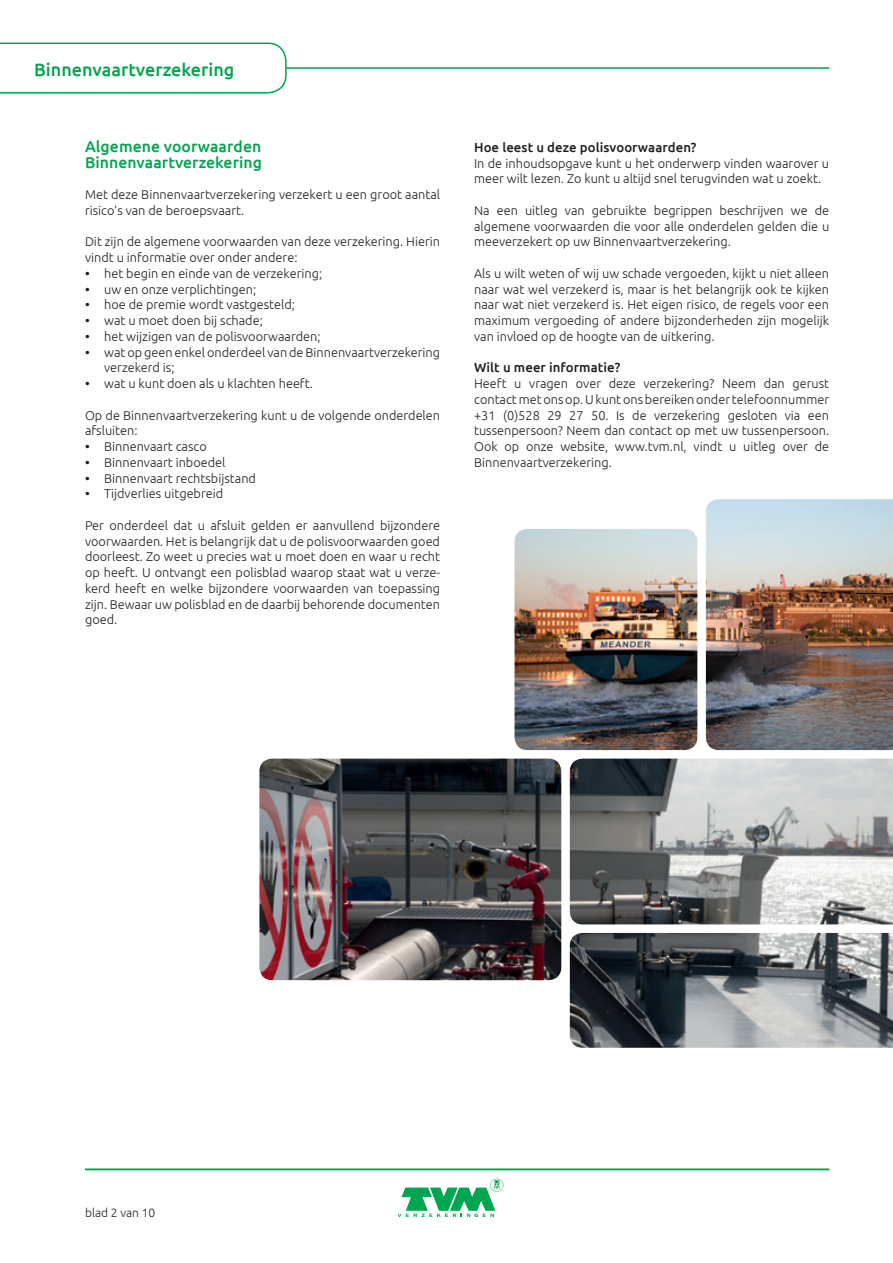
<style>
.page{position:relative;width:893px;height:1263px;background:#fff}
.page>*{position:absolute;margin:0;border:0;box-sizing:border-box;transform-origin:0 0}
.t1{font:500 18px "Ubuntu";color:#00a54f}
.Bodykop_gr_10_5pt{font:500 15.75px/15.8px "Ubuntu";letter-spacing:.005em;color:#00a54f}
.Bodykopje_zw_-_16{font:500 13.2px "Ubuntu";letter-spacing:.005em;color:#231f20}
.Body_-_16{font:300 12.75px/15.8px "Ubuntu";color:#231f20}
.Body_-_16-2{font:300 12px "Ubuntu";color:#231f20}
.s1{font-weight:500}
</style>
<div class="page">
<img style="left:514px;top:499px;width:379px;height:251px">
<img style="left:259px;top:758px;width:634px;height:290px">
<svg style="left:398px;top:1178px;width:105px;height:39px"></svg>
<hr style="left:85px;top:67px;width:744px;height:2px;background:#00a54f">
<svg style="left:0;top:42px;width:287px;height:52px"></svg>
<hr style="left:85px;top:1169px;width:744px;height:1px;background:#00a54f">
<h1 class="t1" style="left:34px;top:58px;width:202px">Binnenvaartverzekering</h1>
<p class="Bodykop_gr_10_5pt" style="left:85px;top:138px;width:179px">Algemene voorwaarden<br>Binnenvaartverzekering</p>
<p class="Body_-_16" style="left:85px;top:186px;width:357px">Met deze Binnenvaartverzekering verzekert u een groot aantal risico’s van de beroepsvaart.</p>
<p class="Body_-_16" style="left:85px;top:234px;width:357px">Dit zijn de algemene voorwaarden van deze verzekering. Hierin vindt u informatie over onder andere:</p>
<p class="Body_-_16" style="left:85px;top:265px;width:239px"><span class="s1">•</span> het begin en einde van de verzekering;</p>
<p class="Body_-_16" style="left:85px;top:281px;width:173px"><span class="s1">•</span> uw en onze verplichtingen;</p>
<p class="Body_-_16" style="left:85px;top:297px;width:211px"><span class="s1">•</span> hoe de premie wordt vastgesteld;</p>
<p class="Body_-_16" style="left:85px;top:312px;width:179px"><span class="s1">•</span> wat u moet doen bij schade;</p>
<p class="Body_-_16" style="left:85px;top:328px;width:237px"><span class="s1">•</span> het wijzigen van de polisvoorwaarden;</p>
<p class="Body_-_16" style="left:104px;top:344px;width:337px;text-indent:-19px"><span class="s1">•</span> wat op geen enkel onderdeel van de Binnenvaartverzekering verzekerd is;</p>
<p class="Body_-_16" style="left:85px;top:375px;width:229px"><span class="s1">•</span> wat u kunt doen als u klachten heeft.</p>
<p class="Body_-_16" style="left:85px;top:407px;width:357px">Op de Binnenvaartverzekering kunt u de volgende onderdelen afsluiten:</p>
<p class="Body_-_16" style="left:85px;top:438px;width:123px"><span class="s1">•</span> Binnenvaart casco</p>
<p class="Body_-_16" style="left:85px;top:454px;width:142px"><span class="s1">•</span> Binnenvaart inboedel</p>
<p class="Body_-_16" style="left:85px;top:470px;width:172px"><span class="s1">•</span> Binnenvaart rechtsbijstand</p>
<p class="Body_-_16" style="left:85px;top:486px;width:140px"><span class="s1">•</span> Tijdverlies uitgebreid</p>
<p class="Body_-_16" style="left:85px;top:517px;width:357px;text-align:justify">Per onderdeel dat u afsluit gelden er aanvullend bijzondere voorwaarden. Het is belangrijk dat u de polisvoorwaarden goed doorleest. Zo weet u precies wat u moet doen en waar u recht op heeft. U ontvangt een polisblad waarop staat wat u verze&shy;kerd heeft en welke bijzondere voorwaarden van toepassing zijn. Bewaar uw polisblad en de daarbij behorende documenten goed.</p>
<p class="Bodykopje_zw_-_16" style="left:474px;top:139px;width:224px">Hoe leest u deze polisvoorwaarden?</p>
<p class="Body_-_16" style="left:474px;top:155px;width:357px">In de inhoudsopgave kunt u het onderwerp vinden waarover u meer wilt lezen. Zo kunt u altijd snel terugvinden wat u zoekt.</p>
<p class="Body_-_16" style="left:474px;top:202px;width:357px;text-align:justify">Na een uitleg van gebruikte begrippen beschrijven we de algemene voorwaarden die voor alle onderdelen gelden die u meeverzekert op uw Binnenvaartverzekering.</p>
<p class="Body_-_16" style="left:474px;top:265px;width:357px;text-align:justify">Als u wilt weten of wij uw schade vergoeden, kijkt u niet alleen naar wat wel verzekerd is, maar is het belangrijk ook te kijken naar wat niet verzekerd is. Het eigen risico, de regels voor een maximum vergoeding of andere bijzonderheden zijn mogelijk van invloed op de hoogte van de uitkering.</p>
<p class="Bodykopje_zw_-_16" style="left:474px;top:359px;width:148px">Wilt u meer informatie?</p>
<p class="Body_-_16" style="left:474px;top:375px;width:357px;text-align:justify">Heeft u vragen over deze verzekering? Neem dan gerust contact met ons op. U kunt ons bereiken onder telefoonnummer +31 (0)528 29 27 50. Is de verzekering gesloten via een tussenpersoon? Neem dan contact op met uw tussenpersoon.<br>Ook op onze website, www.tvm.nl, vindt u uitleg over de Binnenvaartverzekering.</p>
<p class="Body_-_16-2" style="left:85px;top:1205px;width:72px">blad 2 van 10</p>
</div>
